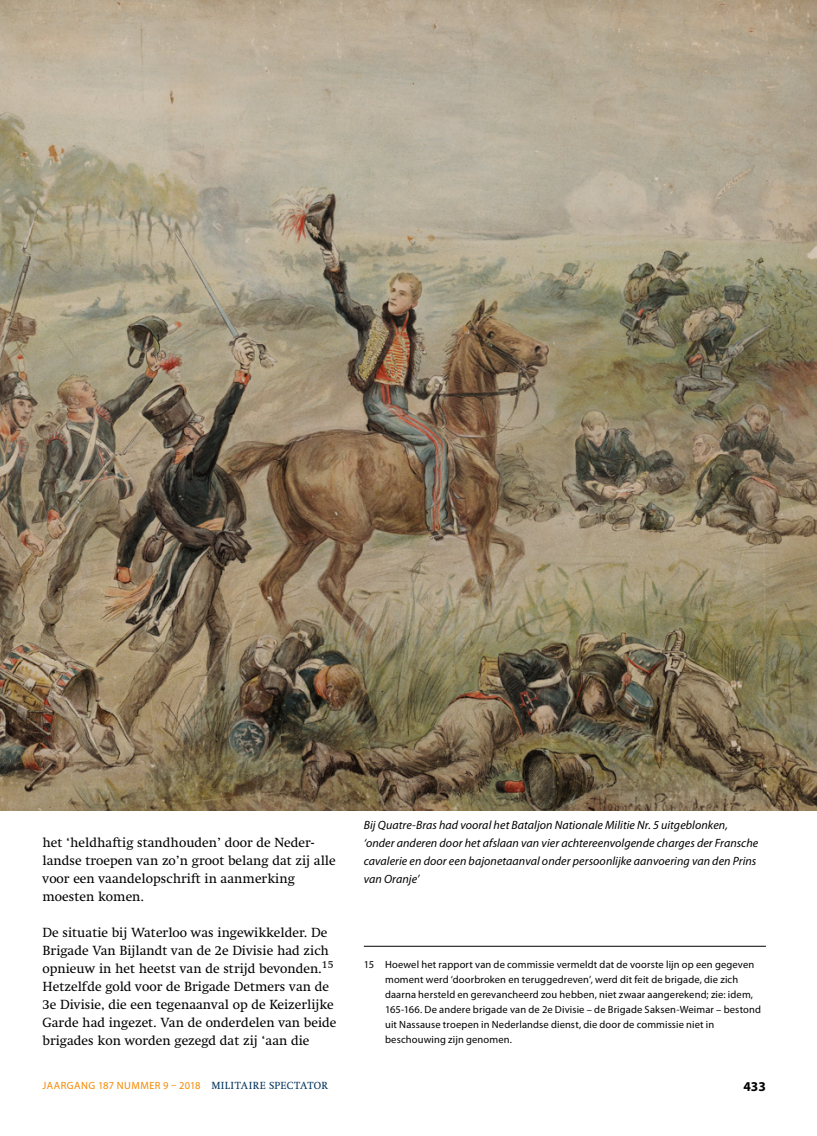
<style>
.page{position:relative;width:817px;height:1136px;background:#fff}
.page>*{position:absolute;margin:0;border:0;box-sizing:border-box;transform-origin:0 0}
.t1{font:13.5px/18px "Swift LT Std";color:#000}
.t2{font:700 13.5px "Myriad Pro";color:#000}
.t3{font:italic 12px/18px "Myriad Pro";letter-spacing:.005em;color:#000}
.t4{font:10.5px/15px "Myriad Pro";letter-spacing:.015em;color:#000}
.t5{font:10.5px "Myriad Pro";letter-spacing:.045em;color:#f58900}
.s1{font-family:"Swift LT Std";color:#00325c}
</style>
<div class="page">
<img style="left:0;top:0;width:816px;height:810px">
<hr style="left:364px;top:945px;width:401px;height:1px;background:#000">
<p class="t1" style="left:43px;top:833px;width:294px">het ‘heldhaftig standhouden’ door de Neder&shy;landse troepen van zo’n groot belang dat zij alle voor een vaandelopschrift in aanmerking moesten komen.</p>
<p class="t1" style="left:43px;top:923px;width:295px">De situatie bij Waterloo was ingewikkelder. De Brigade Van Bijlandt van de 2e Divisie had zich opnieuw in het heetst van de strijd bevonden.<sup>15<br></sup>Hetzelfde gold voor de Brigade Detmers van de 3e Divisie, die een tegenaanval op de Keizerlijke Garde had ingezet. Van de onderdelen van beide brigades kon worden gezegd dat zij ‘aan die</p>
<p class="t3" style="left:364px;top:815px;width:396px">Bij Quatre-Bras had vooral het Bataljon Nationale Militie Nr. 5 uitgeblonken, ‘onder anderen door het afslaan van vier achtereenvolgende charges der Fransche cavalerie en door een bajonetaanval onder persoonlijke aanvoering van den Prins van Oranje’</p>
<p class="t4" style="left:385px;top:956px;width:377px;text-indent:-21px">15 Hoewel het rapport van de commissie vermeldt dat de voorste lijn op een gegeven moment werd ‘doorbroken en teruggedreven’, werd dit feit de brigade, die zich daarna hersteld en gerevancheerd zou hebben, niet zwaar aangerekend; zie: idem, 165-166. De andere brigade van de 2e Divisie – de Brigade Saksen-Weimar – bestond uit Nassause troepen in Nederlandse dienst, die door de commissie niet in beschouwing zijn genomen.</p>
<p class="t5" style="left:43px;top:1078px;width:287px">JAARGANG 187 NUMMER 9 – 2018 <span class="s1">MILITAIRE SPECTATOR</span></p>
<p class="t2" style="left:743px;top:1077px;width:24px">433</p>
</div>
